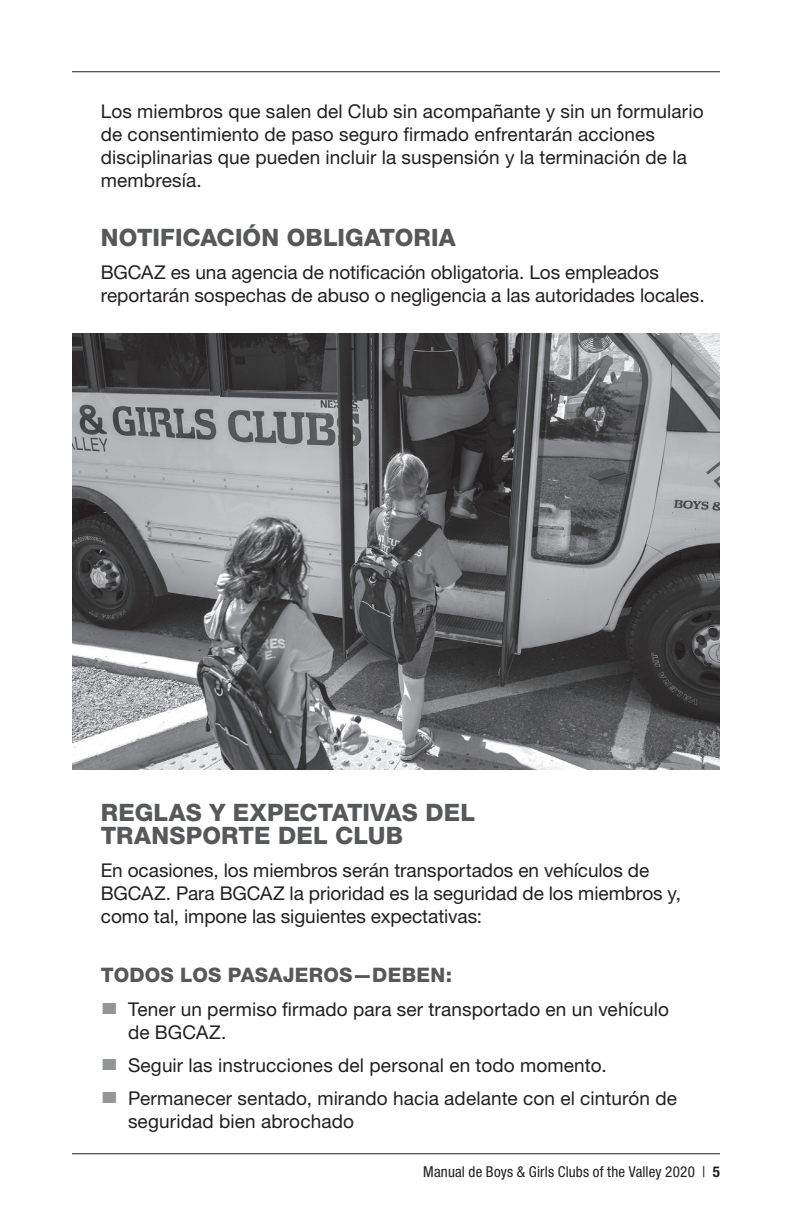
<style>
.page{position:relative;width:792px;height:1224px;background:#fff}
.page>*{position:absolute;margin:0;border:0;box-sizing:border-box;transform-origin:0 0}
.t1{font:800 24px/23px "Helvetica Neue LT Std";letter-spacing:.005em;color:#57585a}
.t2{font:800 20px "Helvetica Neue LT Std";letter-spacing:.01em;color:#57585a}
.t3{font:19px/23px "Helvetica Neue LT Pro";color:#231f20}
.t4{font:19px/23px "Helvetica Neue LT Std";letter-spacing:.005em;color:#231f20}
.t5{font:condensed 15px "Helvetica Neue LT Std";letter-spacing:.01em;color:#231f20}
.s1{color:#939598}
.s2{font-weight:700}
</style>
<div class="page">
<img style="left:72px;top:333px;width:648px;height:437px">
<hr style="left:72px;top:1153px;width:648px;height:1px;background:#231f20">
<hr style="left:72px;top:71px;width:648px;height:1px;background:#231f20">
<p class="t3" style="left:101px;top:99px;width:604px">Los miembros que salen del Club sin acompañante y sin un formulario de consentimiento de paso seguro firmado enfrentarán acciones disciplinarias que pueden incluir la suspensión y la terminación de la membresía.</p>
<p class="t1" style="left:101px;top:226px;width:356px">NOTIFICACIÓN OBLIGATORIA</p>
<p class="t3" style="left:101px;top:260px;width:605px">BGCAZ es una agencia de notificación obligatoria. Los empleados reportarán sospechas de abuso o negligencia a las autoridades locales.</p>
<p class="t1" style="left:101px;top:801px;width:376px">REGLAS Y EXPECTATIVAS DEL<br>TRANSPORTE DEL CLUB</p>
<p class="t3" style="left:101px;top:858px;width:582px">En ocasiones, los miembros serán transportados en vehículos de<br>BGCAZ. Para BGCAZ la prioridad es la seguridad de los miembros y, como tal, impone las siguientes expectativas:</p>
<p class="t2" style="left:101px;top:963px;width:353px">TODOS LOS PASAJEROS—DEBEN:</p>
<p class="t4" style="left:128px;top:997px;width:543px;text-indent:-26px"><span class="s1">■</span> Tener un permiso firmado para ser transportado en un vehículo de BGCAZ.</p>
<p class="t4" style="left:102px;top:1053px;width:506px"><span class="s1">■</span> Seguir las instrucciones del personal en todo momento.</p>
<p class="t4" style="left:128px;top:1086px;width:551px;text-indent:-26px"><span class="s1">■</span> Permanecer sentado, mirando hacia adelante con el cinturón de seguridad bien abrochado</p>
<p class="t5" style="left:423px;top:1163px;width:298px">Manual de Boys &amp; Girls Clubs of the Valley 2020 | <span class="s2">5</span></p>
</div>
